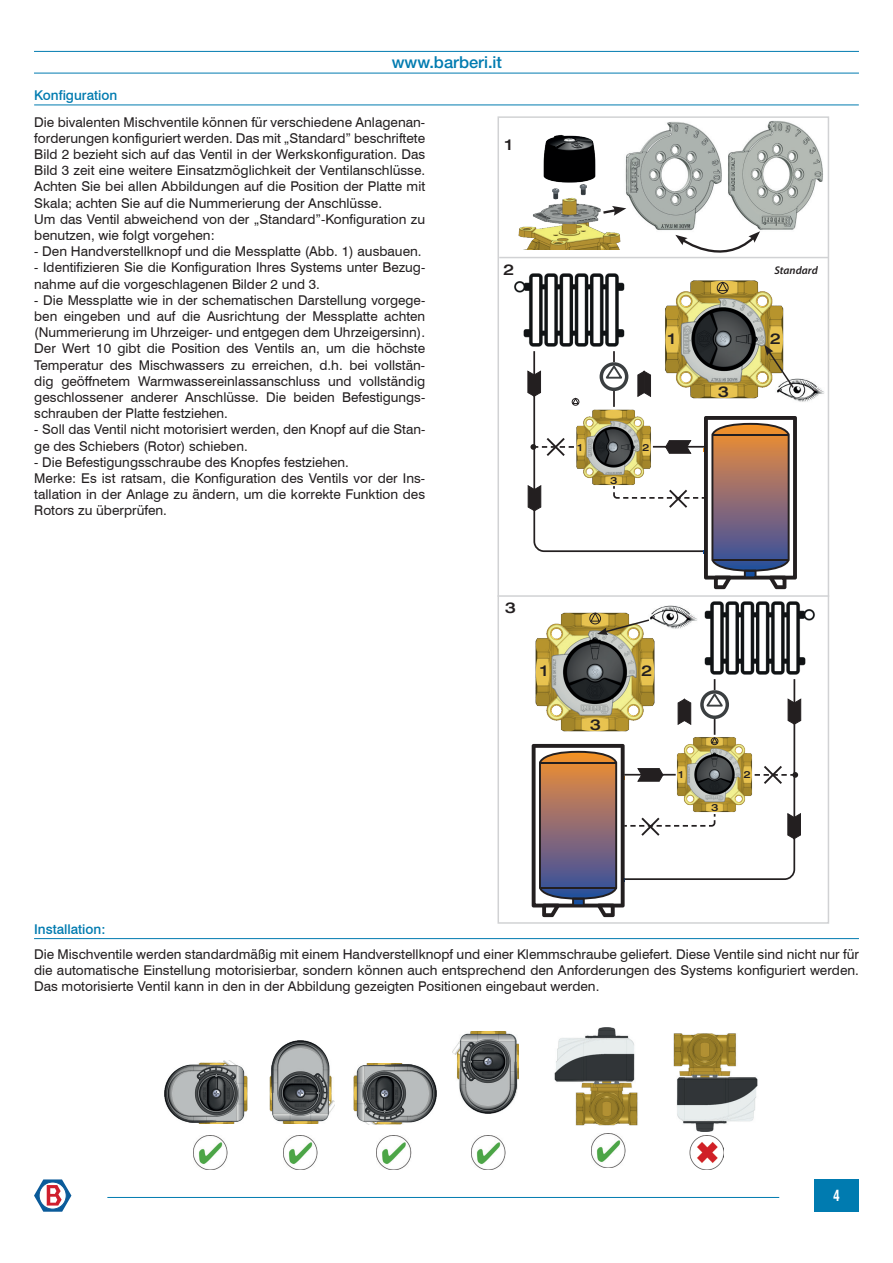
<style>
.page{position:relative;width:893px;height:1263px;background:#fff}
.page>*{position:absolute;margin:0;border:0;box-sizing:border-box;transform-origin:0 0}
.t1{font:600 33px "Myriad Pro";color:#000001}
.t2{font:500 16.5px "Helvetica Neue LT Std";color:#007bb0}
.t3{font:500 expanded 15px "Helvetica Neue LT Std";color:#231f20}
.t4{font:700 condensed 15px "Swiss 721 BT";color:#fff;scale:.9 1}
.t5{font:13.5px/16.2px "Swiss 721 BT";color:#231f20}
.t6{font:500 13.5px "Swiss 721 BT";color:#007bb0}
.t7{font:italic 600 11.1px "Myriad Pro";color:#231f20}
.t8{font:500 expanded 9.9px "Helvetica Neue LT Std";color:#231f20}
</style>
<div class="page">
<div style="left:497px;top:116px;width:332px;height:808px;border:2px solid #d1d2d4"></div>
<img style="left:193px;top:1135px;width:35px;height:34px">
<img style="left:471px;top:1135px;width:35px;height:34px">
<img style="left:283px;top:1135px;width:35px;height:34px">
<img style="left:377px;top:1135px;width:35px;height:34px">
<img style="left:518px;top:134px;width:103px;height:115px">
<img style="left:625px;top:120px;width:198px;height:110px">
<div style="left:505px;top:139px;width:35px;height:23px;background:#fff"></div>
<hr style="left:499px;top:257px;width:330px;height:1px;background:#d1d2d4">
<hr style="left:497px;top:595px;width:332px;height:2px;background:#d1d2d4">
<svg style="left:675px;top:231px;width:85px;height:28px"></svg>
<svg style="left:601px;top:206px;width:25px;height:10px"></svg>
<img style="left:665px;top:280px;width:119px;height:119px">
<div style="left:717px;top:282px;width:11px;height:12px;border:1px solid #231f20;border-radius:50%"></div>
<svg style="left:717px;top:282px;width:11px;height:9px"></svg>
<img style="left:773px;top:379px;width:52px;height:23px">
<svg style="left:764px;top:345px;width:31px;height:44px"></svg>
<svg style="left:527px;top:370px;width:5px;height:26px"></svg>
<svg style="left:527px;top:485px;width:5px;height:25px"></svg>
<img style="left:514px;top:273px;width:111px;height:74px">
<svg style="left:532px;top:349px;width:174px;height:819px"></svg>
<svg style="left:612px;top:416px;width:185px;height:173px"></svg>
<hr style="left:712px;top:559px;width:77px;height:2px;background:#231f20">
<hr style="left:712px;top:434px;width:77px;height:2px;background:#231f20">
<svg style="left:796px;top:698px;width:6px;height:26px"></svg>
<svg style="left:796px;top:813px;width:5px;height:25px"></svg>
<img style="left:698px;top:598px;width:117px;height:79px">
<svg style="left:622px;top:677px;width:174px;height:521px"></svg>
<img style="left:677px;top:737px;width:75px;height:76px">
<div style="left:711px;top:738px;width:7px;height:7px;border:1px solid #231f20;border-radius:50%"></div>
<svg style="left:532px;top:738px;width:185px;height:179px"></svg>
<div style="left:503px;top:264px;width:19px;height:16px;background:#fff"></div>
<div style="left:572px;top:398px;width:7px;height:7px;border:1px solid #231f20;border-radius:50%"></div>
<svg style="left:573px;top:398px;width:5px;height:6px"></svg>
<img style="left:187px;top:1061px;width:60px;height:63px">
<img style="left:164px;top:1064px;width:80px;height:58px">
<img style="left:270px;top:1064px;width:65px;height:60px">
<img style="left:272px;top:1040px;width:57px;height:80px">
<img style="left:354px;top:1063px;width:59px;height:61px">
<img style="left:357px;top:1064px;width:80px;height:58px">
<img style="left:452px;top:1031px;width:66px;height:58px">
<img style="left:459px;top:1034px;width:58px;height:80px">
<div style="left:814px;top:1179px;width:45px;height:33px;background:#007bb0"></div>
<svg style="left:34px;top:1179px;width:37px;height:33px"></svg>
<hr style="left:34px;top:51px;width:825px;height:1px;background:#007bb0">
<hr style="left:34px;top:73px;width:825px;height:1px;background:#007bb0">
<hr style="left:107px;top:1197px;width:672px;height:1px;background:#007bb0">
<hr style="left:34px;top:938px;width:825px;height:1px;background:#007bb0">
<hr style="left:34px;top:105px;width:825px;height:1px;background:#007bb0">
<svg style="left:532px;top:964px;width:119px;height:23px"></svg>
<svg style="left:674px;top:964px;width:122px;height:23px"></svg>
<p class="t6" style="left:34px;top:87px;width:85px">Konfiguration</p>
<p class="t2" style="left:392px;top:52px;width:112px">www.barberi.it</p>
<p class="t5" style="left:34px;top:114px;width:392px">Die bivalenten Mischventile können für verschiedene Anlagenan&shy;forderungen konfiguriert werden. Das mit „Standard” beschriftete Bild 2 bezieht sich auf das Ventil in der Werkskonfiguration. Das Bild 3 zeit eine weitere Einsatzmöglichkeit der Ventilanschlüsse.<br>Achten Sie bei allen Abbildungen auf die Position der Platte mit Skala; achten Sie auf die Nummerierung der Anschlüsse.<br>Um das Ventil abweichend von der „Standard”-Konfiguration zu benutzen, wie folgt vorgehen:</p>
<p class="t5" style="left:34px;top:243px;width:389px">- Den Handverstellknopf und die Messplatte (Abb. 1) ausbauen.</p>
<p class="t5" style="left:34px;top:259px;width:392px">- Identifizieren Sie die Konfiguration Ihres Systems unter Bezug&shy;nahme auf die vorgeschlagenen Bilder 2 und 3.</p>
<p class="t5" style="left:34px;top:292px;width:392px;text-align:justify">- Die Messplatte wie in der schematischen Darstellung vorgege&shy;ben eingeben und auf die Ausrichtung der Messplatte achten (Nummerierung im Uhrzeiger- und entgegen dem Uhrzeigersinn).<br>Der Wert 10 gibt die Position des Ventils an, um die höchste Temperatur des Mischwassers zu erreichen, d.h. bei vollstän&shy;dig geöffnetem Warmwassereinlassanschluss und vollständig geschlossener anderer Anschlüsse. Die beiden Befestigungs&shy;schrauben der Platte festziehen.</p>
<p class="t5" style="left:34px;top:421px;width:392px">- Soll das Ventil nicht motorisiert werden, den Knopf auf die Stan&shy;ge des Schiebers (Rotor) schieben.</p>
<p class="t5" style="left:34px;top:454px;width:392px">- Die Befestigungsschraube des Knopfes festziehen.<br>Merke: Es ist ratsam, die Konfiguration des Ventils vor der Ins&shy;tallation in der Anlage zu ändern, um die korrekte Funktion des Rotors zu überprüfen.</p>
<h1 class="t1" style="left:0;top:371px;width:118px">Tmix=Tf</h1>
<p class="t3" style="left:505px;top:135px;width:9px">1</p>
<p class="t3" style="left:503px;top:260px;width:13px">2</p>
<p class="t3" style="left:668px;top:329px;width:9px">1</p>
<p class="t8" style="left:577px;top:441px;width:6px">1</p>
<p class="t8" style="left:642px;top:441px;width:9px">2</p>
<p class="t8" style="left:610px;top:474px;width:9px">3</p>
<p class="t3" style="left:718px;top:382px;width:13px">3</p>
<p class="t7" style="left:774px;top:264px;width:45px">Standard</p>
<p class="t3" style="left:770px;top:329px;width:13px">2</p>
<p class="t3" style="left:505px;top:598px;width:13px">3</p>
<p class="t3" style="left:540px;top:661px;width:9px">1</p>
<p class="t3" style="left:641px;top:661px;width:13px">2</p>
<p class="t3" style="left:590px;top:715px;width:13px">3</p>
<p class="t8" style="left:678px;top:768px;width:6px">1</p>
<p class="t8" style="left:743px;top:768px;width:9px">2</p>
<p class="t8" style="left:711px;top:802px;width:9px">3</p>
<p class="t6" style="left:34px;top:921px;width:73px">Installation:</p>
<p class="t5" style="left:34px;top:946px;width:826px;text-align:justify">Die Mischventile werden standardmäßig mit einem Handverstellknopf und einer Klemmschraube geliefert. Diese Ventile sind nicht nur für die automatische Einstellung motorisierbar, sondern können auch entsprechend den Anforderungen des Systems konfiguriert werden.<br>Das motorisierte Ventil kann in den in der Abbildung gezeigten Positionen eingebaut werden.</p>
<p class="t4" style="left:833px;top:1187px;width:9px">4</p>
</div>
